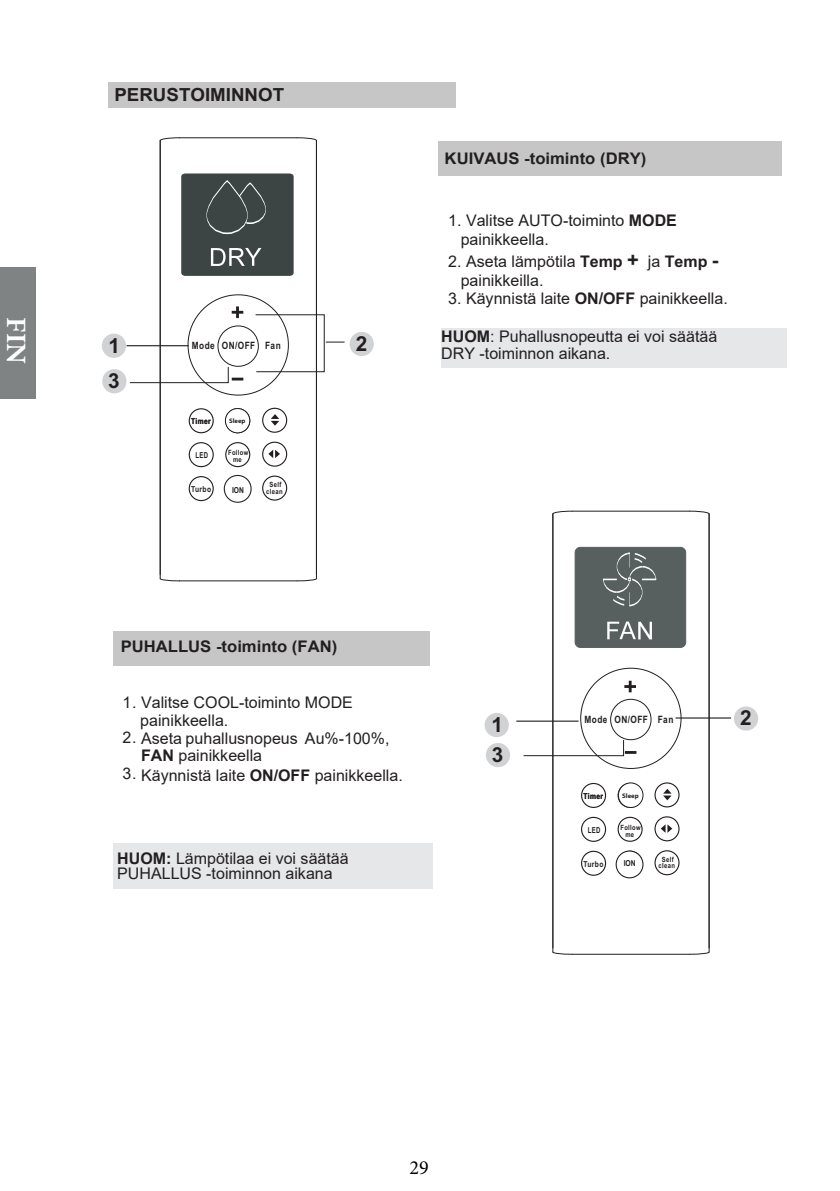
<style>
.page{position:relative;width:840px;height:1191px;background:#fff}
.page>*{position:absolute;margin:0;border:0;box-sizing:border-box;transform-origin:0 0}
.t1{font:700 28px "Minion Pro";color:#fff}
.t2{font:700 20.8px "Arial";color:#231f20}
.t3{font:20px "Minion Pro";color:#000}
.t4{font:700 18px "Arial";color:#231f20;scale:1.04 1}
.t5{font:16px/16.8px "Arial";color:#231f20}
.t6{font:700 16px "Arial";color:#231f20;scale:1.04 1}
.t7{font:700 10.2px "Arial";letter-spacing:.055em;color:#231f20;scale:.82 1}
.t8{font:700 8.2px "Arial";letter-spacing:.055em;color:#231f20;scale:.82 1}
.t9{font:700 8.2px "Arial";letter-spacing:.055em;color:#231f20;scale:.73 1}
.t10{font:700 8.2px "Arial";color:#231f20;scale:.82 1}
.t11{font:700 7.2px/6.8px "Arial";letter-spacing:.055em;color:#231f20;text-align:center;scale:.82 1}
.t12{font:700 6.6px "Myriad Pro";color:#231f20}
.s1{font-weight:700}
.s2{font-weight:700;font-size:20px}
</style>
<div class="page">
<div style="left:438px;top:142px;width:343px;height:34px;background:#c6c6c6"></div>
<div style="left:113px;top:631px;width:316px;height:34px;background:#c6c6c6"></div>
<div style="left:108px;top:82px;width:348px;height:26px;background:#c6c6c6"></div>
<div style="left:0;top:267px;width:36px;height:132px;background:#7f8384"></div>
<div style="left:441px;top:328px;width:345px;height:39px;background:#e6e7e9"></div>
<div style="left:113px;top:843px;width:319px;height:45px;background:#e6e7e9"></div>
<div style="left:102px;top:369px;width:24px;height:24px;background:#d1d2d4;border-radius:50%"></div>
<hr style="left:126px;top:345px;width:63px;height:1px;background:#000">
<div style="left:102px;top:334px;width:24px;height:24px;background:#d1d2d4;border-radius:50%"></div>
<div style="left:349px;top:332px;width:24px;height:24px;background:#d1d2d4;border-radius:50%"></div>
<svg style="left:254px;top:314px;width:90px;height:59px"></svg>
<svg style="left:181px;top:173px;width:113px;height:103px;background:#464e4e"></svg>
<div style="left:206px;top:180px;width:42px;height:54px;border:1px solid #fff;border-radius:19px"></div>
<hr style="left:179px;top:137px;width:118px;height:1px;background:#231f20">
<hr style="left:160px;top:141px;width:1px;height:437px;background:#231f20">
<hr style="left:316px;top:141px;width:1px;height:437px;background:#231f20">
<hr style="left:179px;top:580px;width:118px;height:1px;background:#231f20">
<svg style="left:159px;top:137px;width:21px;height:5px"></svg>
<svg style="left:296px;top:137px;width:21px;height:5px"></svg>
<svg style="left:159px;top:577px;width:21px;height:5px"></svg>
<svg style="left:296px;top:577px;width:21px;height:5px"></svg>
<div style="left:217px;top:325px;width:42px;height:42px;border:1px solid #231f20;border-radius:50%"></div>
<svg style="left:129px;top:366px;width:114px;height:18px"></svg>
<svg style="left:231px;top:306px;width:12px;height:12px"></svg>
<div style="left:188px;top:408px;width:26px;height:25px;border:1px solid #231f20;border-radius:50%"></div>
<div style="left:188px;top:442px;width:26px;height:25px;border:1px solid #231f20;border-radius:50%"></div>
<div style="left:262px;top:408px;width:25px;height:25px;border:1px solid #231f20;border-radius:50%"></div>
<div style="left:262px;top:441px;width:25px;height:26px;border:1px solid #231f20;border-radius:50%"></div>
<div style="left:262px;top:475px;width:25px;height:25px;border:1px solid #231f20;border-radius:50%"></div>
<div style="left:225px;top:442px;width:25px;height:25px;border:1px solid #231f20;border-radius:50%"></div>
<div style="left:188px;top:476px;width:26px;height:25px;border:1px solid #231f20;border-radius:50%"></div>
<svg style="left:268px;top:450px;width:12px;height:8px"></svg>
<svg style="left:271px;top:414px;width:8px;height:12px"></svg>
<div style="left:224px;top:475px;width:27px;height:28px;border:1px solid #231f20;border-radius:50%"></div>
<div style="left:225px;top:408px;width:25px;height:25px;border:1px solid #231f20;border-radius:50%"></div>
<div style="left:485px;top:743px;width:25px;height:24px;background:#d1d2d4;border-radius:50%"></div>
<hr style="left:516px;top:720px;width:62px;height:1px;background:#000">
<hr style="left:675px;top:717px;width:55px;height:1px;background:#000">
<div style="left:484px;top:713px;width:24px;height:24px;background:#d1d2d4;border-radius:50%"></div>
<div style="left:733px;top:706px;width:24px;height:24px;background:#d1d2d4;border-radius:50%"></div>
<hr style="left:572px;top:510px;width:117px;height:1px;background:#231f20">
<hr style="left:552px;top:514px;width:1px;height:438px;background:#231f20">
<hr style="left:708px;top:514px;width:1px;height:438px;background:#231f20">
<hr style="left:572px;top:953px;width:117px;height:1px;background:#231f20">
<svg style="left:552px;top:510px;width:21px;height:5px"></svg>
<svg style="left:688px;top:510px;width:21px;height:5px"></svg>
<svg style="left:552px;top:951px;width:21px;height:4px"></svg>
<svg style="left:688px;top:951px;width:21px;height:4px"></svg>
<div style="left:609px;top:699px;width:42px;height:41px;border:1px solid #231f20;border-radius:50%"></div>
<div style="left:574px;top:547px;width:111px;height:100px;background:#57605f;border-radius:5px"></div>
<div style="left:574px;top:547px;width:111px;height:100px;border:1px solid #57605f;border-radius:5px"></div>
<svg style="left:607px;top:621px;width:44px;height:18px"></svg>
<svg style="left:602px;top:552px;width:54px;height:55px"></svg>
<svg style="left:523px;top:739px;width:113px;height:17px"></svg>
<svg style="left:624px;top:680px;width:11px;height:12px"></svg>
<div style="left:580px;top:783px;width:25px;height:25px;border:1px solid #231f20;border-radius:50%"></div>
<div style="left:580px;top:817px;width:25px;height:25px;border:1px solid #231f20;border-radius:50%"></div>
<div style="left:654px;top:782px;width:25px;height:25px;border:1px solid #231f20;border-radius:50%"></div>
<div style="left:654px;top:816px;width:25px;height:25px;border:1px solid #231f20;border-radius:50%"></div>
<div style="left:654px;top:850px;width:25px;height:25px;border:1px solid #231f20;border-radius:50%"></div>
<div style="left:617px;top:816px;width:25px;height:26px;border:1px solid #231f20;border-radius:50%"></div>
<div style="left:617px;top:850px;width:25px;height:25px;border:1px solid #231f20;border-radius:50%"></div>
<div style="left:580px;top:850px;width:25px;height:25px;border:1px solid #231f20;border-radius:50%"></div>
<svg style="left:660px;top:824px;width:12px;height:9px"></svg>
<svg style="left:663px;top:789px;width:8px;height:11px"></svg>
<div style="left:615px;top:851px;width:27px;height:26px;background:#fff;border-radius:50%"></div>
<div style="left:615px;top:850px;width:28px;height:28px;border:1px solid #231f20;border-radius:50%"></div>
<div style="left:617px;top:782px;width:26px;height:26px;border:1px solid #231f20;border-radius:50%"></div>
<h1 class="t1" style="left:36px;top:317px;width:48px;rotate:90deg">FIN</h1>
<p class="t4" style="left:114px;top:82px;width:165px">PERUSTOIMINNOT</p>
<h2 class="t2" style="left:109px;top:332px;width:13px">1</h2>
<p class="t7" style="left:192px;top:339px;width:110px">Mode ON/OFF Fan</p>
<h2 class="t2" style="left:356px;top:329px;width:13px">2</h2>
<h2 class="t2" style="left:108px;top:367px;width:13px">3</h2>
<p class="t8" style="left:191px;top:416px;width:25px">Timer</p>
<p class="t9" style="left:195px;top:450px;width:19px">LED</p>
<p class="t8" style="left:191px;top:483px;width:26px">Turbo</p>
<p class="t12" style="left:229px;top:417px;width:18px">Sleep</p>
<p class="t11" style="left:228px;top:449px;width:26px">Follow me</p>
<p class="t10" style="left:232px;top:484px;width:16px">ION</p>
<p class="t11" style="left:266px;top:481px;width:21px">Self clean</p>
<p class="t6" style="left:444px;top:147px;width:195px">KUIVAUS -toiminto (DRY)</p>
<p class="t5" style="left:460px;top:211px;width:218px;line-height:18.8px;text-indent:-12px">1. Valitse AUTO-toiminto <span class="s1">MODE </span>painikkeella.</p>
<p class="t5" style="left:460px;top:252px;width:259px;line-height:19.2px;text-indent:-12px">2. Aseta lämpötila <span class="s1">Temp</span> <span class="s2">+</span> ja <span class="s1">Temp</span> <span class="s2">- </span>painikkeilla.</p>
<p class="t5" style="left:448px;top:290px;width:281px">3. Käynnistä laite <span class="s1">ON/OFF</span> painikkeella.</p>
<p class="t5" style="left:441px;top:328px;width:277px"><span class="s1">HUOM</span>: Puhallusnopeutta ei voi säätää<br>DRY -toiminnon aikana.</p>
<p class="t6" style="left:121px;top:635px;width:209px">PUHALLUS -toiminto (FAN)</p>
<p class="t5" style="left:122px;top:694px;width:232px">1. Valitse COOL-toiminto MODE</p>
<p class="t5" style="left:122px;top:729px;width:268px">2. Aseta puhallusnopeus Au%-100%,</p>
<p class="t5" style="left:122px;top:765px;width:16px">3.</p>
<p class="t5" style="left:140px;top:712px;width:90px">painikkeella.</p>
<p class="t5" style="left:141px;top:746px;width:263px;line-height:19.8px"><span class="s1">FAN</span> painikkeella<br>Käynnistä laite <span class="s1">ON/OFF</span> painikkeella.</p>
<p class="t5" style="left:117px;top:850px;width:233px;line-height:15.4px"><span class="s1">HUOM</span><span class="s1">:</span> Lämpötilaa ei voi säätää<br>PUHALLUS -toiminnon aikana</p>
<h2 class="t2" style="left:491px;top:711px;width:13px">1</h2>
<p class="t7" style="left:584px;top:712px;width:110px">Mode ON/OFF Fan</p>
<h2 class="t2" style="left:739px;top:704px;width:13px">2</h2>
<h2 class="t2" style="left:491px;top:740px;width:13px">3</h2>
<p class="t8" style="left:583px;top:790px;width:25px">Timer</p>
<p class="t9" style="left:587px;top:824px;width:19px">LED</p>
<p class="t8" style="left:583px;top:858px;width:26px">Turbo</p>
<p class="t12" style="left:622px;top:791px;width:18px">Sleep</p>
<p class="t11" style="left:620px;top:824px;width:26px">Follow me</p>
<p class="t10" style="left:623px;top:857px;width:16px">ION</p>
<p class="t11" style="left:658px;top:856px;width:21px">Self clean</p>
<p class="t3" style="left:409px;top:1153px;width:21px">29</p>
</div>
